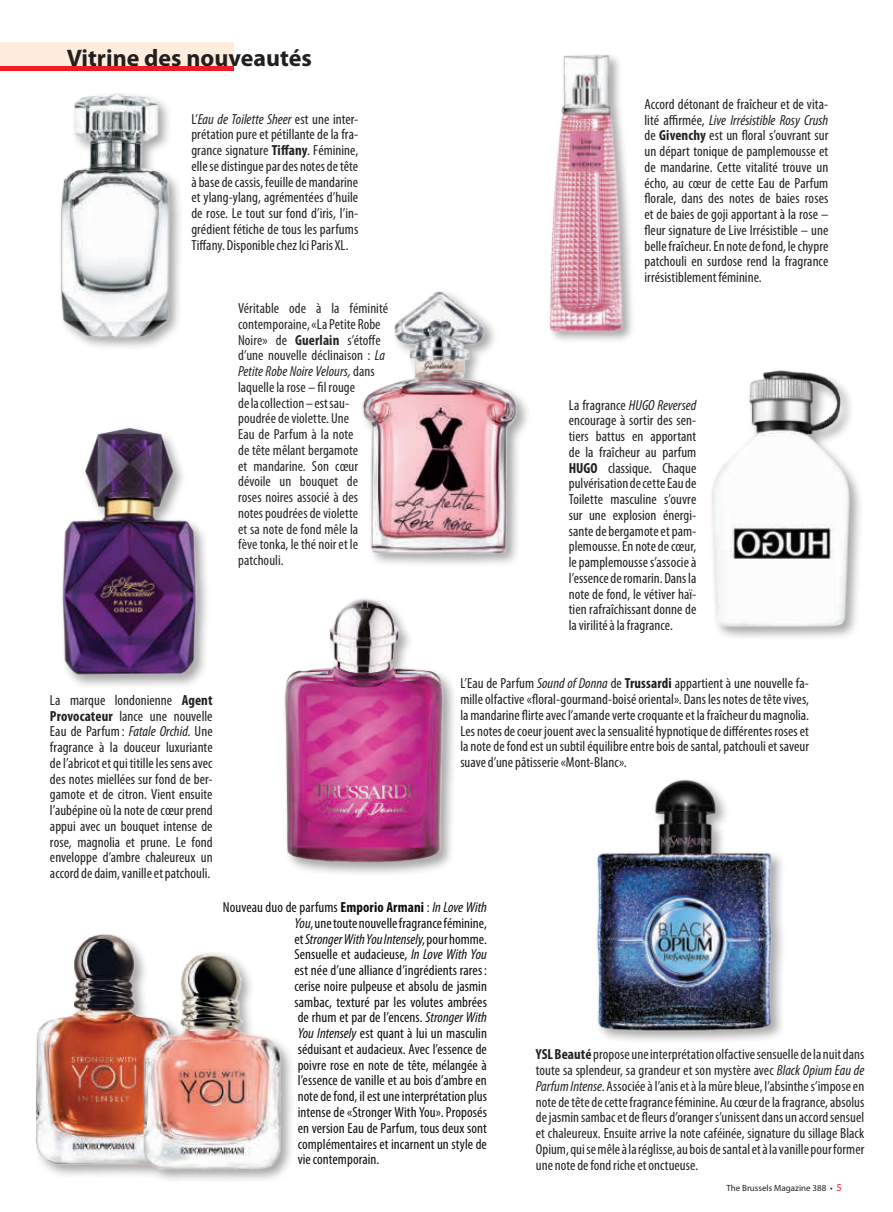
<style>
.page{position:relative;width:893px;height:1212px;background:#fff}
.page>*{position:absolute;margin:0;border:0;box-sizing:border-box;transform-origin:0 0}
.t1{font:700 24px "Myriad Pro";color:#231f20}
.t2{font:condensed 14.7px/15.8px "Myriad Pro";letter-spacing:.005em;color:#231f20;text-align:justify}
.t3{font:condensed 14.7px/15.8px "Myriad Pro";letter-spacing:.005em;color:#0e0e0e;text-align:justify}
.t4{font:condensed 14.7px/15.8px "Myriad Pro";letter-spacing:.005em;color:#222;text-align:justify}
.t5{font:condensed 14.7px/15.8px "Myriad Pro";letter-spacing:.005em;color:#262626}
.t6{font:9px "Myriad Pro";color:#231f20}
.s1{font-style:italic}
.s2{font-weight:700}
.s3{font-size:10.5px;color:#ee1d23}
</style>
<div class="page">
<div style="left:0;top:43px;width:234px;height:25px;background:#feeddc"></div>
<hr style="left:0;top:66px;width:234px;height:4px;background:#ee1d23">
<img style="left:549px;top:55px;width:83px;height:286px">
<div style="left:360px;top:289px;width:172px;height:279px;background:#231f20;opacity:.4"></div>
<img style="left:360px;top:289px;width:172px;height:268px">
<img style="left:596px;top:779px;width:187px;height:262px">
<div style="left:282px;top:596px;width:176px;height:281px;background:#231f20;opacity:.4"></div>
<img style="left:282px;top:596px;width:175px;height:270px">
<div style="left:59px;top:426px;width:152px;height:264px;background:#231f20;opacity:.4"></div>
<img style="left:59px;top:426px;width:151px;height:253px">
<div style="left:708px;top:368px;width:156px;height:273px;background:#231f20;opacity:.4"></div>
<img style="left:708px;top:368px;width:155px;height:266px">
<img style="left:36px;top:934px;width:255px;height:246px">
<img style="left:60px;top:93px;width:120px;height:254px">
<h1 class="t1" style="left:67px;top:42px;width:246px">Vitrine des nouveautés</h1>
<p class="t2" style="left:191px;top:111px;width:168px">L’<span class="s1">Eau de Toilette Sheer</span> est une inter&shy;prétation pure et pétillante de la fra&shy;grance signature <span class="s2">Tiffany</span>. Féminine, elle se distingue par des notes de tête à base de cassis, feuille de mandarine et ylang-ylang, agrémentées d’huile de rose. Le tout sur fond d’iris, l’in&shy;grédient fétiche de tous les parfums Tiffany. Disponible chez Ici Paris XL.</p>
<p class="t5" style="left:238px;top:300px;width:151px">Véritable ode à la féminité contemporaine, «La Petite Robe<br>Noire» de <span class="s2">Guerlain</span> s’étoffe d’une nouvelle déclinaison : <span class="s1">La<br>Petite Robe Noire Velours,</span> dans laquelle la rose – fil rouge<br>de la collection – est sau&shy;poudrée de violette. Une<br>Eau de Parfum à la note<br>de tête mêlant bergamote<br>et mandarine. Son cœur dévoile un bouquet de<br>roses noires associé à des<br>notes poudrées de violette<br>et sa note de fond mêle la<br>fève tonka, le thé noir et le patchouli.</p>
<p class="t2" style="left:50px;top:692px;width:164px">La marque londonienne <span class="s2">Agent Provocateur</span> lance une nouvelle Eau de Parfum: <span class="s1">Fatale Orchid</span>. Une fragrance à la douceur luxuriante de l’abricot et qui titille les sens avec des notes miellées sur fond de ber&shy;gamote et de citron. Vient ensuite l’aubépine où la note de cœur prend appui avec un bouquet intense de rose, magnolia et prune. Le fond enveloppe d’ambre chaleureux un accord de daim, vanille et patchouli.</p>
<p class="t2" style="left:644px;top:96px;width:185px">Accord détonant de fraîcheur et de vita&shy;lité affirmée, <span class="s1">Live Irrésistible Rosy Crush </span>de <span class="s2">Givenchy</span> est un floral s’ouvrant sur un départ tonique de pamplemousse et de mandarine. Cette vitalité trouve un écho, au cœur de cette Eau de Parfum florale, dans des notes de baies roses et de baies de goji apportant à la rose – fleur signature de Live Irrésistible – une belle fraîcheur. En note de fond, le chypre patchouli en surdose rend la fragrance irrésistiblement féminine.</p>
<p class="t2" style="left:569px;top:397px;width:129px">La fragrance <span class="s1">HUGO Reversed </span>encourage à sortir des sen&shy;tiers battus en apportant de la fraîcheur au parfum <span class="s2">HUGO</span> classique. Chaque pulvérisation de cette Eau de Toilette masculine s’ouvre sur une explosion énergi&shy;sante de bergamote et pam&shy;plemousse. En note de cœur, le pamplemousse s’associe à l’essence de romarin. Dans la note de fond, le vétiver haï&shy;tien rafraîchissant donne de la virilité à la fragrance.</p>
<p class="t2" style="left:460px;top:675px;width:350px">L’Eau de Parfum <span class="s1">Sound of Donna</span> de <span class="s2">Trussardi</span> appartient à une nouvelle fa&shy;mille olfactive «floral-gourmand-boisé oriental». Dans les notes de tête vives, la mandarine flirte avec l’amande verte croquante et la fraîcheur du magnolia.<br>Les notes de coeur jouent avec la sensualité hypnotique de différentes roses et la note de fond est un subtil équilibre entre bois de santal, patchouli et saveur suave d’une pâtisserie «Mont-Blanc».</p>
<p class="t3" style="left:294px;top:899px;width:194px;text-indent:-72px">Nouveau duo de parfums <span class="s2">Emporio Armani</span> : <span class="s1">In Love With You</span>, une toute nouvelle fragrance féminine, et <span class="s1">Stronger With You Intensely</span>, pour homme.<br>Sensuelle et audacieuse, <span class="s1">In Love With You </span>est née d’une alliance d’ingrédients rares: cerise noire pulpeuse et absolu de jasmin sambac, texturé par les volutes ambrées de rhum et par de l’encens. <span class="s1">Stronger With You Intensely</span> est quant à lui un masculin séduisant et audacieux. Avec l’essence de poivre rose en note de tête, mélangée à l’essence de vanille et au bois d’ambre en note de fond, il est une interprétation plus intense de «Stronger With You». Proposés en version Eau de Parfum, tous deux sont complémentaires et incarnent un style de vie contemporain.</p>
<p class="t4" style="left:536px;top:1046px;width:330px"><span class="s2">YSL Beauté</span> propose une interprétation olfactive sensuelle de la nuit dans toute sa splendeur, sa grandeur et son mystère avec <span class="s1">Black Opium Eau de Parfum Intense</span>. Associée à l’anis et à la mûre bleue, l’absinthe s’impose en note de tête de cette fragrance féminine. Au cœur de la fragrance, absolus de jasmin sambac et de fleurs d’oranger s’unissent dans un accord sensuel et chaleureux. Ensuite arrive la note caféinée, signature du sillage Black Opium, qui se mêle à la réglisse, au bois de santal et à la vanille pour former une note de fond riche et onctueuse.</p>
<p class="t6" style="left:726px;top:1182px;width:117px">The Brussels Magazine 388 • <span class="s3">5</span></p>
</div>
